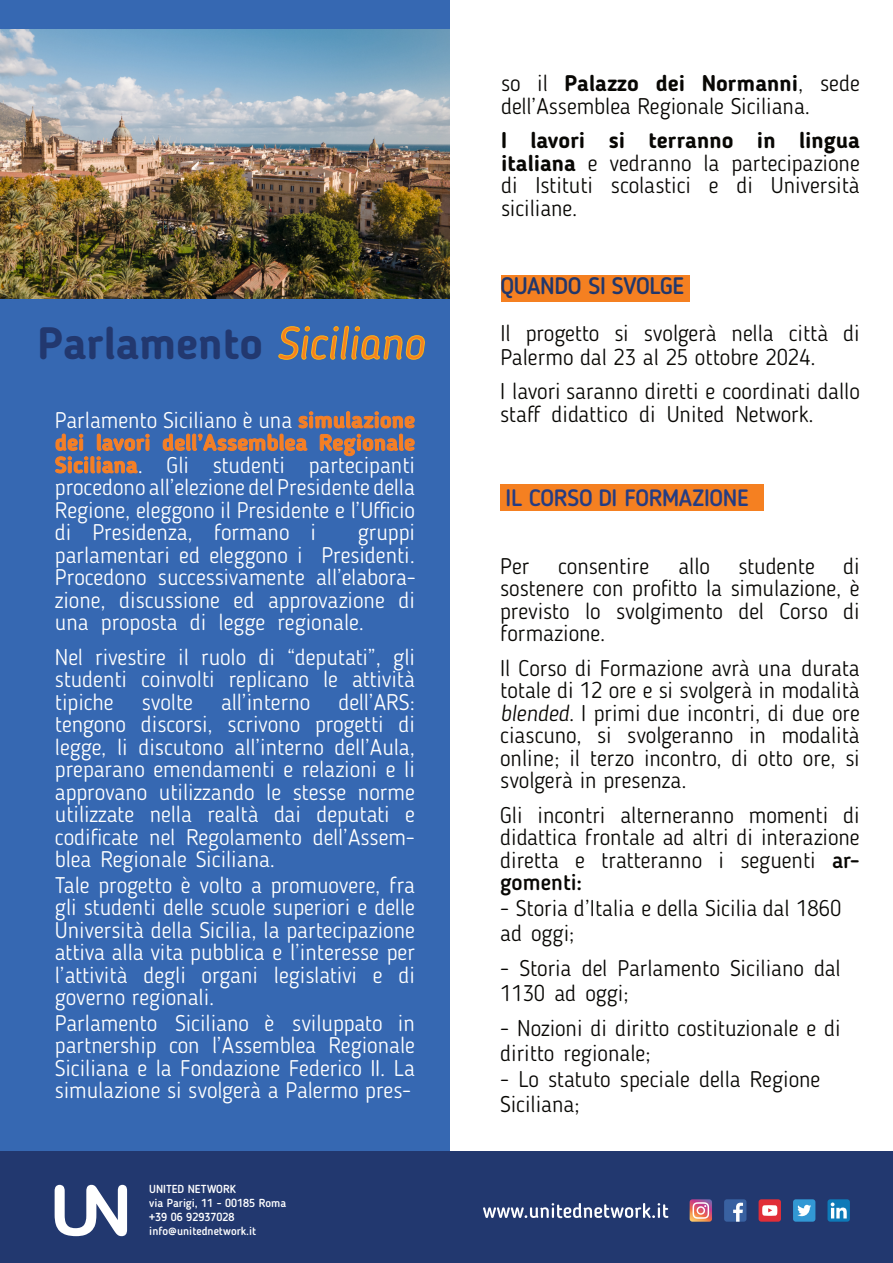
<style>
.page{position:relative;width:893px;height:1263px;background:#fff}
.page>*{position:absolute;margin:0;border:0;box-sizing:border-box;transform-origin:0 0}
.t1{font:700 45px "Blogger Sans";color:#22386f}
.t2{font:500 23.7px "Blogger Sans";letter-spacing:-.015em;color:#21376c}
.t3{font:500 23.55px "Blogger Sans";letter-spacing:-.015em;color:#253c82}
.t4{font:300 22.5px/22.5px "Blogger Sans";color:#fff;text-align:justify}
.t5{font:300 22.5px/22.5px "Blogger Sans";color:#080704}
.t6{font:500 11.55px/14px "Blogger Sans";color:#fff}
.s1{font-weight:400;font-style:italic;color:#f58021}
.s2{font-weight:700;color:#f58021}
.s3{font-weight:700}
.s4{font-style:italic}
.s5{font-weight:500}
</style>
<div class="page">
<div style="left:1px;top:0;width:449px;height:1155px;background:#3668b2"></div>
<div style="left:0;top:1151px;width:893px;height:111px;background:#22386f"></div>
<svg style="left:483px;top:1203px;width:185px;height:15px"></svg>
<svg style="left:55px;top:1185px;width:72px;height:51px"></svg>
<div style="left:793px;top:1199px;width:22px;height:23px;background:#3298d4;border-radius:3px"></div>
<svg style="left:797px;top:1205px;width:14px;height:11px"></svg>
<div style="left:827px;top:1199px;width:23px;height:23px;background:#0e7ab8;border-radius:3px"></div>
<svg style="left:831px;top:1202px;width:16px;height:16px"></svg>
<div style="left:724px;top:1199px;width:22px;height:23px;background:#3961a1;border-radius:3px"></div>
<svg style="left:733px;top:1203px;width:10px;height:19px"></svg>
<div style="left:759px;top:1199px;width:22px;height:23px;background:#e12e38;border-radius:3px"></div>
<svg style="left:762px;top:1205px;width:15px;height:11px"></svg>
<img style="left:690px;top:1199px;width:22px;height:23px;border-radius:3px">
<svg style="left:693px;top:1202px;width:16px;height:17px"></svg>
<img style="left:1px;top:29px;width:449px;height:270px">
<div style="left:501px;top:275px;width:188px;height:27px;background:#f58021"></div>
<div style="left:500px;top:484px;width:264px;height:26px;background:#f58021"></div>
<h1 class="t1" style="left:38px;top:325px;width:388px">Parlamento <span class="s1">Siciliano</span></h1>
<p class="t4" style="left:55px;top:411px;width:361px">Parlamento Siciliano è una <span class="s2">simulazione dei lavori dell’Assemblea Regionale Siciliana</span>. Gli studenti partecipanti procedono all’elezione del Presidente della Regione, eleggono il Presidente e l’Ufficio di Presidenza, formano i</p>
<p class="t4" style="left:55px;top:523px;width:362px;text-indent:303px">gruppi parlamentari ed eleggono i Presidenti.<br>Procedono successivamente all’elabora&shy;zione, discussione ed approvazione di una proposta di legge regionale.</p>
<p class="t4" style="left:55px;top:648px;width:362px">Nel rivestire il ruolo di “deputati”, gli studenti coinvolti replicano le attività tipiche svolte all’interno dell’ARS: tengono discorsi, scrivono progetti di legge, li discutono all’interno dell’Aula, preparano emendamenti e relazioni e li approvano utilizzando le stesse norme utilizzate nella realtà dai deputati e codificate nel Regolamento dell’Assem&shy;blea Regionale Siciliana.</p>
<p class="t4" style="left:55px;top:876px;width:361px">Tale progetto è volto a promuovere, fra gli studenti delle scuole superiori e delle Università della Sicilia, la partecipazione attiva alla vita pubblica e l’interesse per l’attività degli organi legislativi e di governo regionali.</p>
<p class="t4" style="left:55px;top:1014px;width:361px">Parlamento Siciliano è sviluppato in partnership con l’Assemblea Regionale Siciliana e la Fondazione Federico II. La simulazione si svolgerà a Palermo pres-</p>
<p class="t6" style="left:149px;top:1183px;width:138px">UNITED NETWORK<br>via Parigi, 11 - 00185 Roma +39 06 92937028 info@unitednetwork.it</p>
<p class="t5" style="left:501px;top:74px;width:360px">so il <span class="s3">Palazzo dei Normanni</span>, sede dell’Assemblea Regionale Siciliana.</p>
<p class="t5" style="left:501px;top:131px;width:360px;text-align:justify"><span class="s3">I lavori si terranno in lingua italiana</span> e vedranno la partecipazione di Istituti scolastici e di Università siciliane.</p>
<p class="t2" style="left:500px;top:276px;width:185px">QUANDO SI SVOLGE</p>
<p class="t5" style="left:500px;top:323px;width:361px;line-height:23.7px">Il progetto si svolgerà nella città di<br>Palermo dal 23 al 25 ottobre 2024.</p>
<p class="t5" style="left:500px;top:382px;width:361px">I lavori saranno diretti e coordinati dallo staff didattico di United Network.</p>
<p class="t3" style="left:506px;top:488px;width:245px">IL CORSO DI FORMAZIONE</p>
<p class="t5" style="left:500px;top:556px;width:361px;text-align:justify;text-indent:343px">di sostenere con profitto la simulazione, è previsto lo svolgimento del Corso di formazione.</p>
<p class="t5" style="left:500px;top:658px;width:361px;text-align:justify">Il Corso di Formazione avrà una durata totale di 12 ore e si svolgerà in modalità <span class="s4">blended</span>. I primi due incontri, di due ore ciascuno, si svolgeranno in modalità online; il terzo incontro, di otto ore, si svolgerà in presenza.</p>
<p class="t5" style="left:500px;top:805px;width:361px;text-align:justify">Gli incontri alterneranno momenti di didattica frontale ad altri di interazione diretta e tratteranno i seguenti <span class="s5">ar&shy;gomenti:</span></p>
<p class="t5" style="left:500px;top:897px;width:343px;line-height:25.5px">- Storia d’Italia e della Sicilia dal 1860 ad oggi;</p>
<p class="t5" style="left:500px;top:957px;width:342px;line-height:25.5px">- Storia del Parlamento Siciliano dal<br>1130 ad oggi;</p>
<p class="t5" style="left:500px;top:1017px;width:342px;line-height:25.5px">- Nozioni di diritto costituzionale e di diritto regionale;</p>
<p class="t5" style="left:500px;top:1068px;width:322px;line-height:25.5px">- Lo statuto speciale della Regione<br>Siciliana;</p>
<p class="t5" style="left:500px;top:556px;width:31px">Per</p>
<p class="t5" style="left:558px;top:556px;width:92px">consentire</p>
<p class="t5" style="left:678px;top:556px;width:33px">allo</p>
<p class="t5" style="left:738px;top:556px;width:78px">studente</p>
</div>
